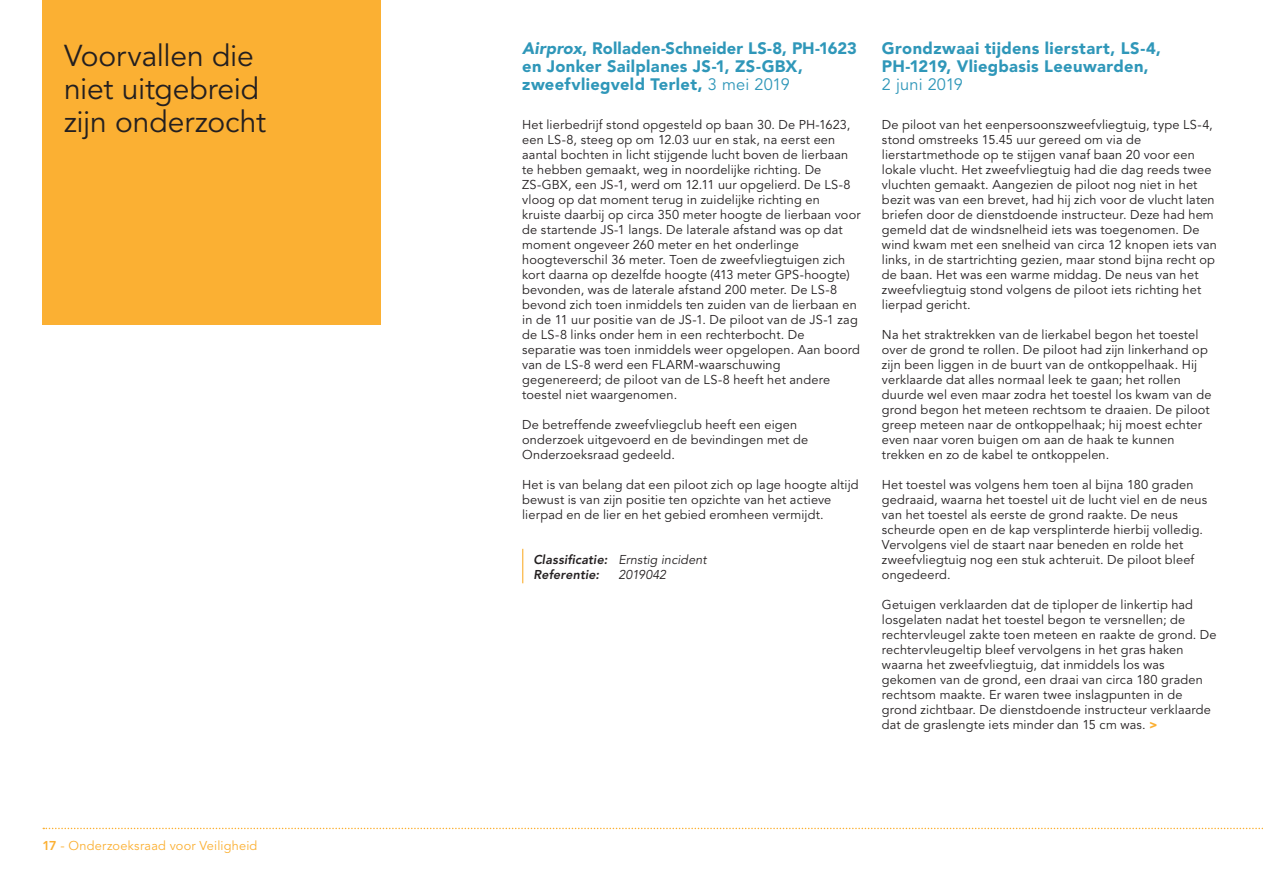
<style>
.page{position:relative;width:1263px;height:893px;background:#fff}
.page>*{position:absolute;margin:0;border:0;box-sizing:border-box;transform-origin:0 0}
.t1{font:30px/33px "Avenir LT Std";letter-spacing:-.005em;color:#231f20}
.t2{font:900 16.5px/18px "Avenir LT Std";letter-spacing:.02em;color:#2f97b9}
.t3{font:16.5px "Avenir LT Std";letter-spacing:.01em;color:#2f97b9}
.t4{font:12.75px/15px "Avenir LT Std";letter-spacing:.015em;color:#231f20}
.t5{font:italic 800 12.75px/15px "Avenir LT Std";letter-spacing:.01em;color:#231f20}
.t6{font:12.75px "Avenir LT Std";letter-spacing:.02em;color:#fbb033}
.t7{font:italic 12.75px "Avenir LT Std";color:#231f20}
.s1{font-style:italic}
.s2{font-weight:400}
.s3{font-weight:900;color:#fbb033}
.s4{font-weight:800}
</style>
<div class="page">
<svg style="left:43px;top:828px;width:1220px;height:1px"></svg>
<div style="left:43px;top:0;width:338px;height:324px;background:#fbb033"></div>
<hr style="left:522px;top:549px;width:1px;height:34px;background:#fbb033">
<h1 class="t1" style="left:64px;top:40px;width:204px">Voorvallen die niet uitgebreid zijn onderzocht</h1>
<p class="t2" style="left:522px;top:39px;width:336px"><span class="s1">Airprox</span>, Rolladen-Schneider LS-8, PH-1623 en Jonker Sailplanes JS-1, ZS-GBX, zweefvliegveld Terlet, <span class="s2">3 mei 2019</span></p>
<p class="t4" style="left:522px;top:117px;width:340px">Het lierbedrijf stond opgesteld op baan 30. De PH-1623, een LS-8, steeg op om 12.03 uur en stak, na eerst een aantal bochten in licht stijgende lucht boven de lierbaan te hebben gemaakt, weg in noordelijke richting. De ZS-GBX, een JS-1, werd om 12.11 uur opgelierd. De LS-8 vloog op dat moment terug in zuidelijke richting en kruiste daarbij op circa 350 meter hoogte de lierbaan voor de startende JS-1 langs. De laterale afstand was op dat moment ongeveer 260 meter en het onderlinge hoogteverschil 36 meter. Toen de zweefvliegtuigen zich kort daarna op dezelfde hoogte (413 meter GPS-hoogte) bevonden, was de laterale afstand 200 meter. De LS-8 bevond zich toen inmiddels ten zuiden van de lierbaan en in de 11 uur positie van de JS-1. De piloot van de JS-1 zag de LS-8 links onder hem in een rechterbocht. De separatie was toen inmiddels weer opgelopen. Aan boord van de LS-8 werd een FLARM-waarschuwing gegenereerd; de piloot van de LS-8 heeft het andere toestel niet waargenomen.</p>
<p class="t4" style="left:522px;top:417px;width:287px">De betreffende zweefvliegclub heeft een eigen onderzoek uitgevoerd en de bevindingen met de<br>Onderzoeksraad gedeeld.</p>
<p class="t4" style="left:522px;top:477px;width:338px">Het is van belang dat een piloot zich op lage hoogte altijd bewust is van zijn positie ten opzichte van het actieve lierpad en de lier en het gebied eromheen vermijdt.</p>
<p class="t5" style="left:533px;top:552px;width:175px">Classificatie: <span class="s2">Ernstig incident<br></span>Referentie:</p>
<p class="t7" style="left:618px;top:567px;width:49px">2019042</p>
<p class="t2" style="left:882px;top:39px;width:281px">Grondzwaai tijdens lierstart, LS-4,<br>PH-1219, Vliegbasis Leeuwarden,</p>
<p class="t3" style="left:882px;top:75px;width:83px">2 juni 2019</p>
<p class="t4" style="left:882px;top:117px;width:336px">De piloot van het eenpersoonszweefvliegtuig, type LS-4, stond omstreeks 15.45 uur gereed om via de lierstartmethode op te stijgen vanaf baan 20 voor een lokale vlucht. Het zweefvliegtuig had die dag reeds twee vluchten gemaakt. Aangezien de piloot nog niet in het bezit was van een brevet, had hij zich voor de vlucht laten briefen door de dienstdoende instructeur. Deze had hem gemeld dat de windsnelheid iets was toegenomen. De wind kwam met een snelheid van circa 12 knopen iets van links, in de startrichting gezien, maar stond bijna recht op de baan. Het was een warme middag. De neus van het zweefvliegtuig stond volgens de piloot iets richting het lierpad gericht.</p>
<p class="t4" style="left:882px;top:327px;width:331px">Na het straktrekken van de lierkabel begon het toestel over de grond te rollen. De piloot had zijn linkerhand op zijn been liggen in de buurt van de ontkoppelhaak. Hij verklaarde dat alles normaal leek te gaan; het rollen duurde wel even maar zodra het toestel los kwam van de grond begon het meteen rechtsom te draaien. De piloot greep meteen naar de ontkoppelhaak; hij moest echter even naar voren buigen om aan de haak te kunnen trekken en zo de kabel te ontkoppelen.</p>
<p class="t4" style="left:882px;top:477px;width:327px">Het toestel was volgens hem toen al bijna 180 graden gedraaid, waarna het toestel uit de lucht viel en de neus van het toestel als eerste de grond raakte. De neus scheurde open en de kap versplinterde hierbij volledig.<br>Vervolgens viel de staart naar beneden en rolde het zweefvliegtuig nog een stuk achteruit. De piloot bleef ongedeerd.</p>
<p class="t4" style="left:882px;top:597px;width:336px">Getuigen verklaarden dat de tiploper de linkertip had losgelaten nadat het toestel begon te versnellen; de rechtervleugel zakte toen meteen en raakte de grond. De rechtervleugeltip bleef vervolgens in het gras haken waarna het zweefvliegtuig, dat inmiddels los was gekomen van de grond, een draai van circa 180 graden rechtsom maakte. Er waren twee inslagpunten in de grond zichtbaar. De dienstdoende instructeur verklaarde dat de graslengte iets minder dan 15 cm was. <span class="s3">&gt;</span></p>
<p class="t6" style="left:43px;top:838px;width:216px"><span class="s4">17</span> - Onderzoeksraad voor Veiligheid</p>
</div>
